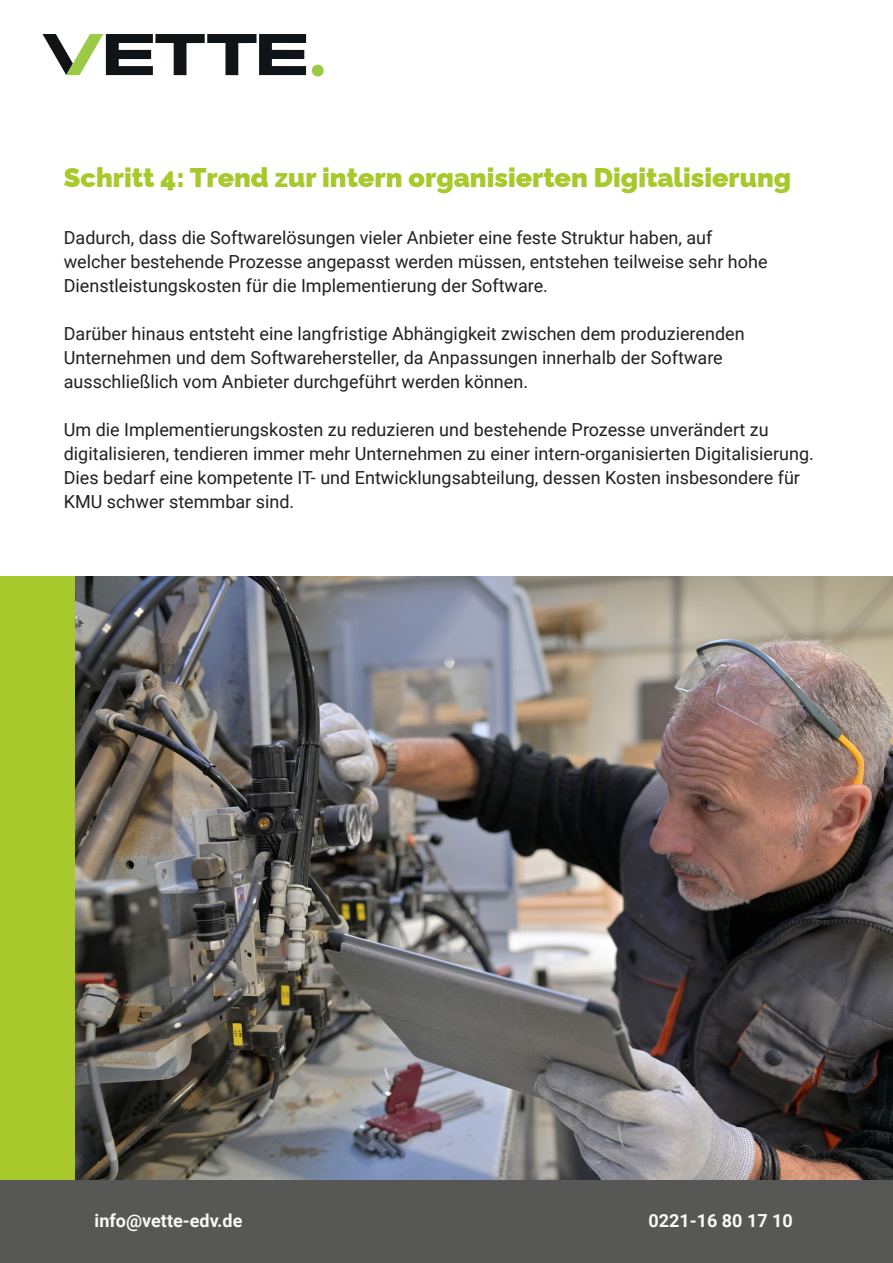
<style>
.page{position:relative;width:893px;height:1263px;background:#fff}
.page>*{position:absolute;margin:0;border:0;box-sizing:border-box;transform-origin:0 0}
.Fließtext{font:900 27px "Raleway";color:#a7c92b}
.Fließtext-2{font:18px/24px "Roboto";color:#231f20}
.Fließtext-3{font:700 18px "Roboto";color:#f9f9f9}
</style>
<div class="page">
<svg style="left:43px;top:34px;width:263px;height:41px"></svg>
<div style="left:312px;top:65px;width:12px;height:12px;background:#9bcb46;border-radius:50%"></div>
<div style="left:0;top:1086px;width:893px;height:177px;background:#575756"></div>
<img style="left:74px;top:576px;width:819px;height:603px">
<div style="left:0;top:576px;width:74px;height:603px;background:#a7c92b"></div>
<hr style="left:892px;top:1188px;width:1px;height:75px;background:#a7c92b">
<p class="Fließtext" style="left:64px;top:156px;width:729px">Schritt 4: Trend zur intern organisierten Digitalisierung</p>
<p class="Fließtext-2" style="left:64px;top:225px;width:705px">Dadurch, dass die Softwarelösungen vieler Anbieter eine feste Struktur haben, auf welcher bestehende Prozesse angepasst werden müssen, entstehen teilweise sehr hohe<br>Dienstleistungskosten für die Implementierung der Software.</p>
<p class="Fließtext-2" style="left:64px;top:321px;width:682px">Darüber hinaus entsteht eine langfristige Abhängigkeit zwischen dem produzierenden<br>Unternehmen und dem Softwarehersteller, da Anpassungen innerhalb der Software ausschließlich vom Anbieter durchgeführt werden können.</p>
<p class="Fließtext-2" style="left:64px;top:417px;width:752px">Um die Implementierungskosten zu reduzieren und bestehende Prozesse unverändert zu digitalisieren, tendieren immer mehr Unternehmen zu einer intern-organisierten Digitalisierung.<br>Dies bedarf eine kompetente IT- und Entwicklungsabteilung, dessen Kosten insbesondere für KMU schwer stemmbar sind.</p>
<p class="Fließtext-3" style="left:95px;top:1208px;width:149px">info@vette-edv.de</p>
<p class="Fließtext-3" style="left:648px;top:1208px;width:146px">0221-16 80 17 10</p>
</div>
